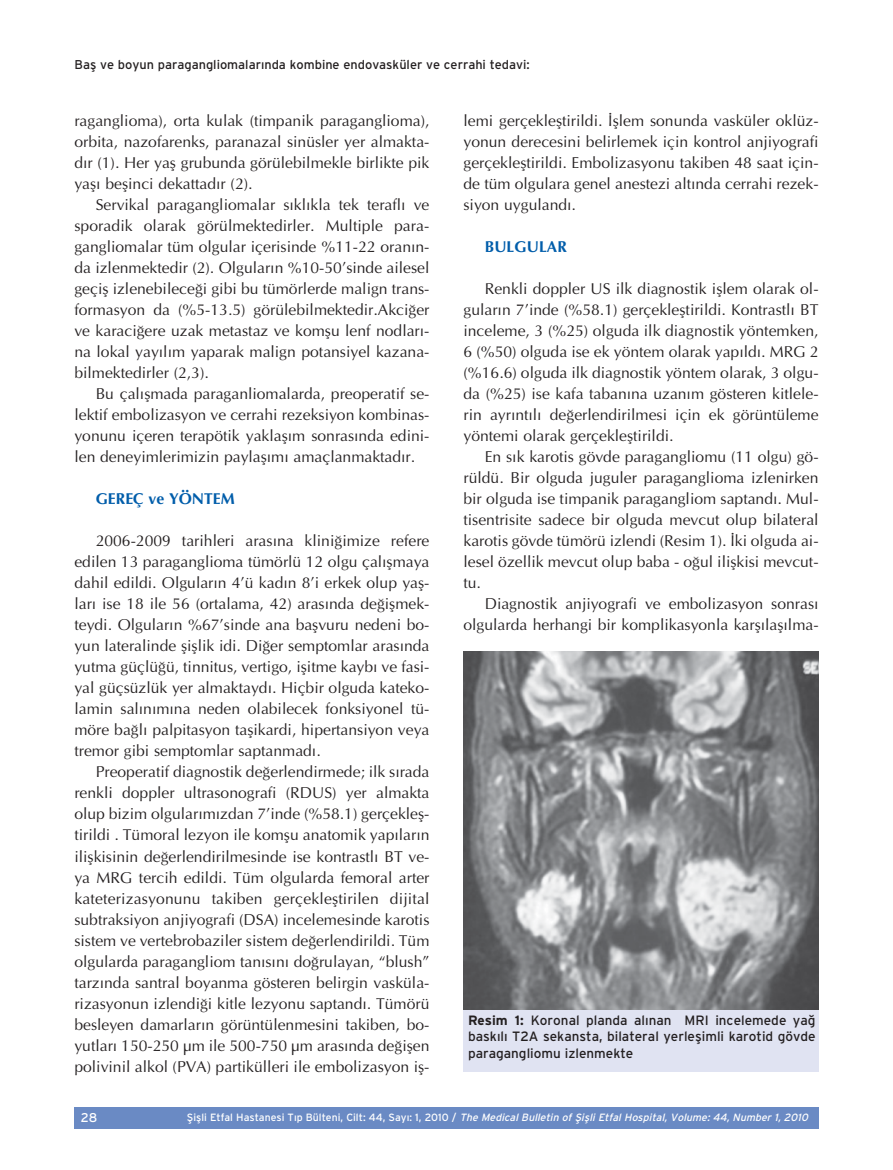
<style>
.page{position:relative;width:893px;height:1170px;background:#fff}
.page>*{position:absolute;margin:0;border:0;box-sizing:border-box;transform-origin:0 0}
.t1{font:15.75px/21px "Optima T";color:#231f20;text-align:justify}
.t2{font:15.75px "Optima T Bold";color:#005daa}
.t3{font:13.5px/16.5px "Interstate T";color:#231f20;text-align:justify}
.t4{font:12.75px "Interstate T";color:#231f20}
.t5{font:12.75px "Interstate T";color:#fff}
.t6{font:italic 10.5px "Interstate T";color:#fff}
.s1{font-family:"Interstate T Bold"}
.s2{font-style:normal}
</style>
<div class="page">
<div style="left:74px;top:1106px;width:745px;height:22px;background:#6a8ac4"></div>
<div style="left:463px;top:1008px;width:356px;height:63px;background:#e0e3f2"></div>
<img style="left:463px;top:651px;width:356px;height:358px">
<p class="t4" style="left:74px;top:59px;width:457px">Bafl ve boyun paragangliomalar›nda kombine endovasküler ve cerrahi tedavi:</p>
<p class="t1" style="left:74px;top:111px;width:357px">raganglioma), orta kulak (timpanik paraganglioma), orbita, nazofarenks, paranazal sinüsler yer almakta&shy;d›r (1). Her yafl grubunda görülebilmekle birlikte pik yafl› beflinci dekattad›r (2).</p>
<p class="t1" style="left:74px;top:195px;width:357px;text-indent:21px">Servikal paragangliomalar s›kl›kla tek terafl› ve sporadik olarak görülmektedirler. Multiple para&shy;gangliomalar tüm olgular içerisinde %11-22 oran›n&shy;da izlenmektedir (2). Olgular›n %10-50’sinde ailesel geçifl izlenebilece¤i gibi bu tümörlerde malign trans&shy;formasyon da (%5-13.5) görülebilmektedir.Akci¤er ve karaci¤ere uzak metastaz ve komflu lenf nodlar›- na lokal yay›l›m yaparak malign potansiyel kazana&shy;bilmektedirler (2,3).</p>
<p class="t1" style="left:74px;top:384px;width:357px;text-indent:21px">Bu çal›flmada paraganliomalarda, preoperatif se&shy;lektif embolizasyon ve cerrahi rezeksiyon kombinas&shy;yonunu içeren terapötik yaklafl›m sonras›nda edini&shy;len deneyimlerimizin paylafl›m› amaçlanmaktad›r.</p>
<p class="t2" style="left:96px;top:492px;width:141px">GEREÇ ve YÖNTEM</p>
<p class="t1" style="left:74px;top:531px;width:357px;text-indent:21px">2006-2009 tarihleri aras›na klini¤imize refere edilen 13 paraganglioma tümörlü 12 olgu çal›flmaya dahil edildi. Olgular›n 4’ü kad›n 8’i erkek olup yafl&shy;lar› ise 18 ile 56 (ortalama, 42) aras›nda de¤iflmek&shy;teydi. Olgular›n %67’sinde ana baflvuru nedeni bo&shy;yun lateralinde flifllik idi. Di¤er semptomlar aras›nda yutma güçlü¤ü, tinnitus, vertigo, iflitme kayb› ve fasi&shy;yal güçsüzlük yer almaktayd›. Hiçbir olguda kateko&shy;lamin sal›n›m›na neden olabilecek fonksiyonel tü&shy;möre ba¤l› palpitasyon taflikardi, hipertansiyon veya tremor gibi semptomlar saptanmad›.</p>
<p class="t1" style="left:74px;top:762px;width:357px;text-indent:21px">Preoperatif diagnostik de¤erlendirmede; ilk s›rada renkli doppler ultrasonografi (RDUS) yer almakta olup bizim olgular›m›zdan 7’inde (%58.1) gerçeklefl&shy;tirildi . Tümoral lezyon ile komflu anatomik yap›lar›n iliflkisinin de¤erlendirilmesinde ise kontrastl› BT ve&shy;ya MRG tercih edildi. Tüm olgularda femoral arter kateterizasyonunu takiben gerçeklefltirilen dijital subtraksiyon anjiyografi (DSA) incelemesinde karotis sistem ve vertebrobaziler sistem de¤erlendirildi. Tüm olgularda paragangliom tan›s›n› do¤rulayan, “blush” tarz›nda santral boyanma gösteren belirgin vasküla&shy;rizasyonun izlendi¤i kitle lezyonu saptand›. Tümörü besleyen damarlar›n görüntülenmesini takiben, bo&shy;yutlar› 150-250 µm ile 500-750 µm aras›nda de¤iflen polivinil alkol (PVA) partikülleri ile embolizasyon ifl-</p>
<p class="t1" style="left:463px;top:111px;width:357px">lemi gerçeklefltirildi. ‹fllem sonunda vasküler oklüz&shy;yonun derecesini belirlemek için kontrol anjiyografi gerçeklefltirildi. Embolizasyonu takiben 48 saat için&shy;de tüm olgulara genel anestezi alt›nda cerrahi rezek&shy;siyon uyguland›.</p>
<p class="t2" style="left:485px;top:240px;width:84px">BULGULAR</p>
<p class="t1" style="left:463px;top:279px;width:357px;text-indent:21px">Renkli doppler US ilk diagnostik ifllem olarak ol&shy;gular›n 7’inde (%58.1) gerçeklefltirildi. Kontrastl› BT inceleme, 3 (%25) olguda ilk diagnostik yöntemken, 6 (%50) olguda ise ek yöntem olarak yap›ld›. MRG 2 (%16.6) olguda ilk diagnostik yöntem olarak, 3 olgu&shy;da (%25) ise kafa taban›na uzan›m gösteren kitlele&shy;rin ayr›nt›l› de¤erlendirilmesi için ek görüntüleme yöntemi olarak gerçeklefltirildi.</p>
<p class="t1" style="left:463px;top:447px;width:357px;text-indent:21px">En s›k karotis gövde paragangliomu (11 olgu) gö&shy;rüldü. Bir olguda juguler paraganglioma izlenirken bir olguda ise timpanik paragangliom saptand›. Mul&shy;tisentrisite sadece bir olguda mevcut olup bilateral karotis gövde tümörü izlendi (Resim 1). ‹ki olguda ai&shy;lesel özellik mevcut olup baba - o¤ul iliflkisi mevcut&shy;tu.</p>
<p class="t1" style="left:463px;top:594px;width:357px;text-align:right">Diagnostik anjiyografi ve embolizasyon sonras› olgularda herhangi bir komplikasyonla karfl›lafl›lma-</p>
<p class="t3" style="left:468px;top:1012px;width:349px"><span class="s1">Resim 1:</span> Koronal planda al›nan MRI incelemede ya¤ bask›l› T2A sekansta, bilateral yerleflimli karotid gövde paragangliomu izlenmekte</p>
<p class="t5" style="left:81px;top:1112px;width:18px">28</p>
<p class="t6" style="left:187px;top:1113px;width:625px"><span class="s2">fi i fl l i E t f a l H a s t a n e s i T › p B ü l t e n i , C i l t : 4 4 , S a y › : 1 , 2 0 1 0 /</span> The Medical Bulletin of fiiflli Etfal Hospital, Volume: 44, Number 1, 2010</p>
</div>
